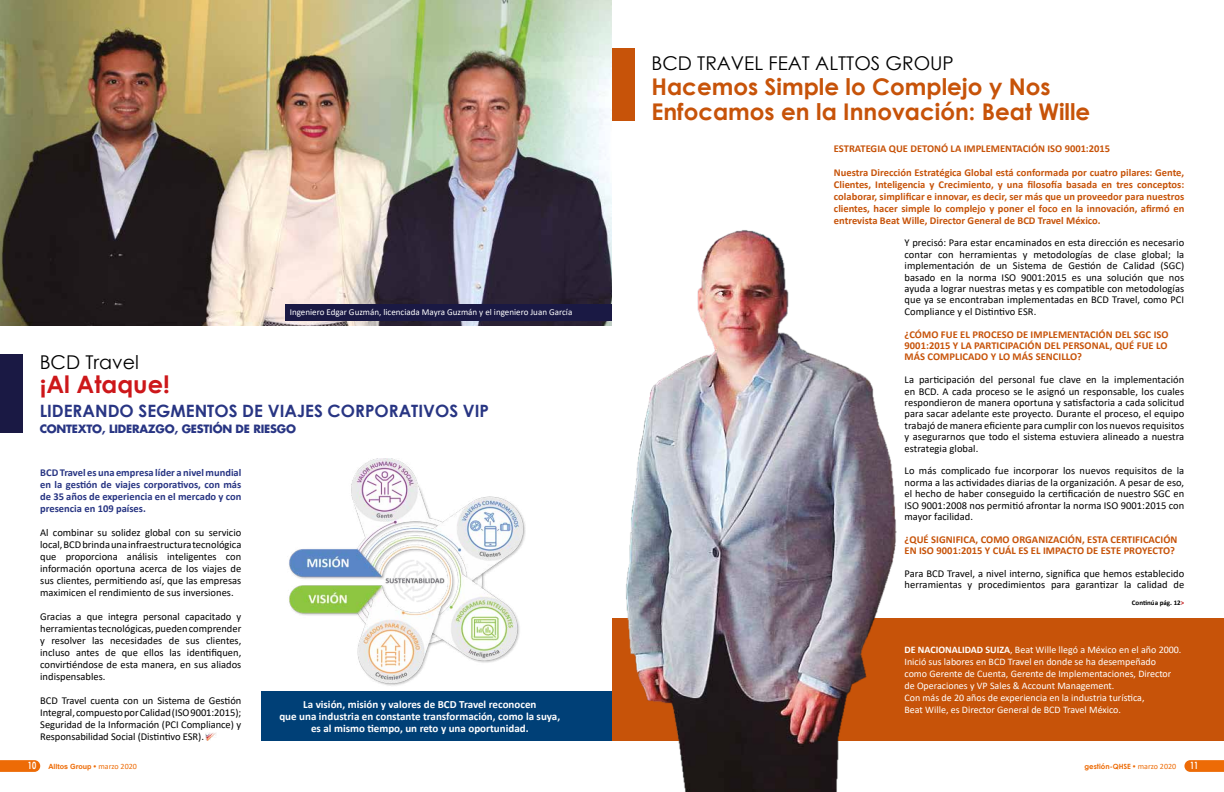
<style>
.page{position:relative;width:1224px;height:792px;background:#fff}
.page>*{position:absolute;margin:0;border:0;box-sizing:border-box;transform-origin:0 0}
.t1{font:700 24px "Century Gothic";color:#cd171a}
.t2{font:700 23px/25px "Century Gothic";color:#c75309}
.t3{font:19px "Century Gothic";color:#000}
.t4{font:700 17px "Century Gothic";color:#283583}
.t5{font:700 11.2px "Futura LT";letter-spacing:-.02em;color:#283583}
.t6{font:700 11px/12px "Calibri";color:#fff;text-align:center}
.t7{font:10.5px/11.4px "Calibri";color:#000;text-align:justify}
.t8{font:700 10.5px/12px "Calibri";color:#c75309;text-align:justify}
.t9{font:700 10.5px/12px "Calibri";color:#283583;text-align:justify}
.t10{font:10px/12px "Calibri";color:#fff}
.t11{font:700 10px "Century Gothic";color:#fff;scale:.74 1}
.t12{font:9px "Calibri";color:#fff}
.t13{font:700 7.1px "Arial";color:#ed6b06}
.t14{font:700 7.1px "Century Gothic";color:#ed6b06}
.t15{font:700 7px "Calibri";color:#000}
.s1{color:#be0d0d}
.s2{font-weight:700}
.s3{font-family:"Century Gothic";font-size:10px;color:#fff}
.s4{font-family:"Garamond";font-size:8px}
.s5{font-family:"Calibri";font-weight:400;font-size:8px}
</style>
<div class="page">
<img style="left:0;top:0;width:612px;height:325px">
<div style="left:612px;top:619px;width:612px;height:122px;background:#c75309"></div>
<img style="left:612px;top:230px;width:287px;height:562px">
<div style="left:612px;top:48px;width:23px;height:73px;background:#c75309"></div>
<div style="left:0;top:354px;width:23px;height:79px;background:#1a1944"></div>
<img style="left:289px;top:458px;width:237px;height:228px">
<svg style="left:0;top:760px;width:40px;height:12px"></svg>
<svg style="left:1184px;top:760px;width:40px;height:12px"></svg>
<div style="left:261px;top:691px;width:351px;height:49px;background:#004077"></div>
<svg style="left:205px;top:733px;width:11px;height:7px"></svg>
<div style="left:286px;top:304px;width:326px;height:17px;background:#1a1944"></div>
<h3 class="t3" style="left:651px;top:50px;width:304px">BCD TRAVEL FEAT ALTTOS GROUP</h3>
<h2 class="t2" style="left:651px;top:73px;width:440px">Hacemos Simple lo Complejo y Nos<br>Enfocamos en la Innovación: Beat Wille</h2>
<p class="t12" style="left:290px;top:306px;width:284px">Ingeniero Edgar Guzmán, licenciada Mayra Guzmán y el ingeniero Juan García</p>
<h3 class="t3" style="left:40px;top:349px;width:101px">BCD Travel</h3>
<h1 class="t1" style="left:40px;top:366px;width:132px">¡Al Ataque!</h1>
<h3 class="t4" style="left:40px;top:398px;width:451px">LIDERANDO SEGMENTOS DE VIAJES CORPORATIVOS VIP</h3>
<p class="t5" style="left:40px;top:422px;width:258px">CONTEXTO, LIDERAZGO, GESTIÓN DE RIESGO</p>
<p class="t9" style="left:40px;top:466px;width:203px">BCD Travel es una empresa líder a nivel mundial en la gestión de viajes corporativos, con más de 35 años de experiencia en el mercado y con presencia en 109 países.</p>
<p class="t7" style="left:40px;top:526px;width:203px;line-height:12px">Al combinar su solidez global con su servicio local, BCD brinda una infraestructura tecnológica que proporciona análisis inteligentes con información oportuna acerca de los viajes de sus clientes, permitiendo así, que las empresas maximicen el rendimiento de sus inversiones.</p>
<p class="t7" style="left:40px;top:610px;width:203px;line-height:12px">Gracias a que integra personal capacitado y herramientas tecnológicas, pueden comprender y resolver las necesidades de sus clientes, incluso antes de que ellos las identifiquen, convirtiéndose de esta manera, en sus aliados indispensables.</p>
<p class="t7" style="left:40px;top:694px;width:203px;line-height:12px">BCD Travel cuenta con un Sistema de Gestión Integral, compuesto por Calidad (ISO 9001:2015); Seguridad de la Información (PCI Compliance) y Responsabilidad Social (Distintivo ESR).</p>
<p class="t6" style="left:279px;top:698px;width:282px">La visión, misión y valores de BCD Travel reconocen<br>que una industria en constante transformación, como la suya, es al mismo tiempo, un reto y una oportunidad.</p>
<p class="t8" style="left:834px;top:142px;width:278px">ESTRATEGIA QUE DETONÓ LA IMPLEMENTACIÓN ISO 9001:2015</p>
<p class="t8" style="left:834px;top:166px;width:352px">Nuestra Dirección Estratégica Global está conformada por cuatro pilares: Gente, Clientes, Inteligencia y Crecimiento, y una filosofía basada en tres conceptos: colaborar, simplificar e innovar, es decir, ser más que un proveedor para nuestros clientes, hacer simple lo complejo y poner el foco en la innovación, afirmó en entrevista Beat Wille, Director General de BCD Travel México.</p>
<p class="t7" style="left:905px;top:237px;width:281px">Y precisó: Para estar encaminados en esta dirección es necesario contar con herramientas y metodologías de clase global; la implementación de un Sistema de Gestión de Calidad (SGC) basado en la norma ISO 9001:2015 es una solución que nos ayuda a lograr nuestras metas y es compatible con metodologías que ya se encontraban implementadas en BCD Travel, como PCI Compliance y el Distintivo ESR.</p>
<p class="t8" style="left:905px;top:328px;width:266px;line-height:11.4px">¿CÓMO FUE EL PROCESO DE IMPLEMENTACIÓN DEL SGC ISO 9001:2015 Y LA PARTICIPACIÓN DEL PERSONAL, QUÉ FUE LO MÁS COMPLICADO Y LO MÁS SENCILLO?</p>
<p class="t7" style="left:905px;top:374px;width:281px">La participación del personal fue clave en la implementación en BCD. A cada proceso se le asignó un responsable, los cuales respondieron de manera oportuna y satisfactoria a cada solicitud para sacar adelante este proyecto. Durante el proceso, el equipo trabajó de manera eficiente para cumplir con los nuevos requisitos y asegurarnos que todo el sistema estuviera alineado a nuestra estrategia global.</p>
<p class="t7" style="left:905px;top:465px;width:281px">Lo más complicado fue incorporar los nuevos requisitos de la norma a las actividades diarias de la organización. A pesar de eso, el hecho de haber conseguido la certificación de nuestro SGC en ISO 9001:2008 nos permitió afrontar la norma ISO 9001:2015 con mayor facilidad.</p>
<p class="t8" style="left:905px;top:534px;width:274px;line-height:11.4px">¿QUÉ SIGNIFICA, COMO ORGANIZACIÓN, ESTA CERTIFICACIÓN<br>EN ISO 9001:2015 Y CUÁL ES EL IMPACTO DE ESTE PROYECTO?</p>
<p class="t7" style="left:905px;top:568px;width:281px">Para BCD Travel, a nivel interno, significa que hemos establecido herramientas y procedimientos para garantizar la calidad de</p>
<p class="t15" style="left:1132px;top:598px;width:54px">Continúa pág. 12<span class="s1">&gt;</span></p>
<p class="t10" style="left:905px;top:643px;width:278px"><span class="s2">DE NACIONALIDAD SUIZA</span>, Beat Wille llegó a México en el año 2000.<br>Inició sus labores en BCD Travel en donde se ha desempeñado<br>como Gerente de Cuenta, Gerente de Implementaciones, Director de Operaciones y VP Sales &amp; Account Management.<br>Con más de 20 años de experiencia en la industria turística,<br>Beat Wille, es Director General de BCD Travel México.</p>
<p class="t13" style="left:28px;top:761px;width:111px"><span class="s3">10</span> Alltos Group <span class="s4">•</span> <span class="s5">marzo 2020</span></p>
<p class="t14" style="left:1085px;top:761px;width:93px">gestión-QHSE <span class="s4">•</span> <span class="s5">marzo 2020</span></p>
<p class="t11" style="left:1190px;top:758px;width:13px">11</p>
</div>
